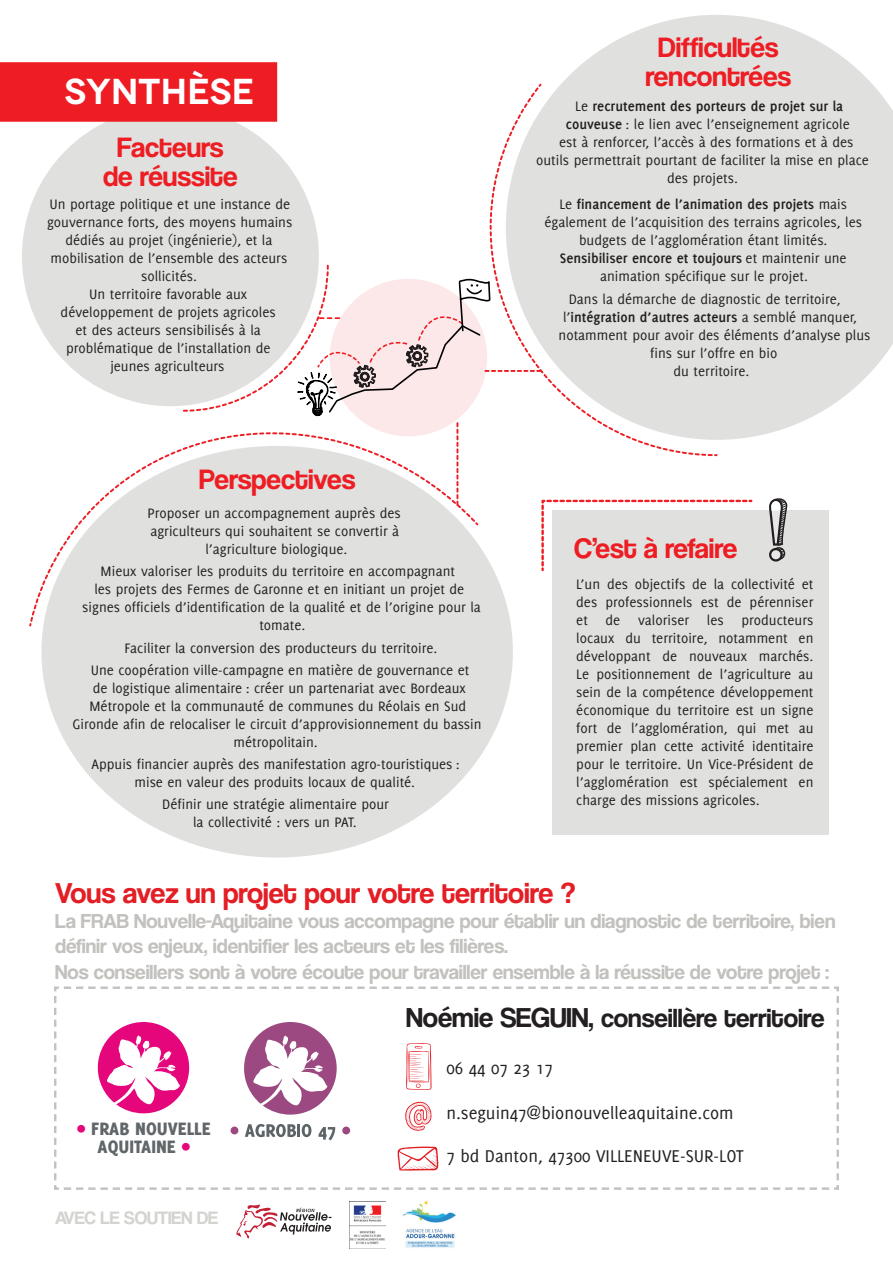
<style>
.page{position:relative;width:893px;height:1263px;background:#fff}
.page>*{position:absolute;margin:0;border:0;box-sizing:border-box;transform-origin:0 0}
.t1{font:104.4px "Aparajita";color:#e6e7e6}
.t2{font:600 36px "Novecentowide";color:#fff}
.t3{font:30px "Coolvetica Rg";color:#e41e25}
.t4{font:29.25px/29.2px "Coolvetica Rg";color:#ee1d23;text-align:center}
.t5{font:27px "Coolvetica Rg";color:#231f20}
.t6{font:21px/25.2px "Coolvetica Rg";color:#c2c1be}
.t7{font:800 19.65px/17.9px "Delicious";color:#606669;text-align:center}
.t8{font:18.6px "Delicious";color:#231f20}
.t9{font:18.6px "Coolvetica Rg";color:#d3d3d0}
.t10{font:15px/18px "Delicious";color:#231f20;text-align:center}
.t11{font:700 15px "Delicious";color:#231f20}
.s1{font-weight:400}
.s2{font-weight:700}
.s3{color:#e6067c}
.s4{font-size:28.5px}
</style>
<div class="page">
<div style="left:552px;top:510px;width:276px;height:325px;background:#e0e1df"></div>
<div style="left:41px;top:446px;width:472px;height:411px;background:#e0e1df;border-radius:50%"></div>
<div style="left:22px;top:107px;width:297px;height:299px;background:#e0e1df;border-radius:50%"></div>
<svg style="left:563px;top:15px;width:330px;height:425px;fill:#e0e1df"></svg>
<div style="left:6px;top:68px;width:265px;height:48px;background:#ee1d23"></div>
<div style="left:0;top:62px;width:277px;height:60px;border:12px solid #ee1d23"></div>
<svg style="left:105px;top:403px;width:355px;height:92px"></svg>
<svg style="left:29px;top:495px;width:450px;height:132px"></svg>
<svg style="left:489px;top:82px;width:230px;height:375px"></svg>
<div style="left:330px;top:279px;width:157px;height:157px;background:#fde8e9;border-radius:50%"></div>
<svg style="left:182px;top:264px;width:358px;height:153px"></svg>
<svg style="left:456px;top:423px;width:2px;height:82px"></svg>
<svg style="left:541px;top:499px;width:212px;height:73px"></svg>
<svg style="left:54px;top:986px;width:785px;height:204px"></svg>
<svg style="left:397px;top:1146px;width:42px;height:25px"></svg>
<svg style="left:406px;top:1043px;width:25px;height:47px"></svg>
<svg style="left:404px;top:1100px;width:28px;height:32px"></svg>
<svg style="left:98px;top:1022px;width:91px;height:91px"></svg>
<svg style="left:769px;top:498px;width:19px;height:64px"></svg>
<svg style="left:244px;top:1022px;width:93px;height:93px"></svg>
<div style="left:231px;top:1126px;width:7px;height:8px;background:#9b4980;border-radius:50%"></div>
<svg style="left:245px;top:1124px;width:66px;height:13px"></svg>
<svg style="left:318px;top:1127px;width:17px;height:13px"></svg>
<div style="left:342px;top:1126px;width:8px;height:8px;background:#9b4980;border-radius:50%"></div>
<img style="left:349px;top:1202px;width:37px;height:47px">
<svg style="left:236px;top:1204px;width:96px;height:35px"></svg>
<img style="left:402px;top:1201px;width:54px;height:47px">
<h2 class="t2" style="left:65px;top:69px;width:192px">SYNTHÈSE</h2>
<h3 class="t4" style="left:103px;top:133px;width:136px">Facteurs de réussite</h3>
<p class="t10" style="left:47px;top:195px;width:247px">Un portage politique et une instance de gouvernance forts, des moyens humains dédiés au projet (ingénierie), et la mobilisation de l’ensemble des acteurs sollicités.<br>Un territoire favorable aux développement de projets agricoles<br>et des acteurs sensibilisés à la problématique de l’installation de jeunes agriculteurs</p>
<h3 class="t4" style="left:199px;top:464px;width:158px">Perspectives</h3>
<p class="t10" style="left:147px;top:504px;width:255px">Proposer un accompagnement auprès des agriculteurs qui souhaitent se convertir à l’agriculture biologique.</p>
<p class="t10" style="left:82px;top:562px;width:400px">Mieux valoriser les produits du territoire en accompagnant<br>les projets des Fermes de Garonne et en initiant un projet de signes officiels d’identification de la qualité et de l’origine pour la tomate.</p>
<p class="t10" style="left:91px;top:636px;width:380px;line-height:22.2px">Faciliter la conversion des producteurs du territoire.<br>Une coopération ville-campagne en matière de gouvernance et</p>
<p class="t10" style="left:73px;top:679px;width:410px">de logistique alimentaire : créer un partenariat avec Bordeaux Métropole et la communauté de communes du Réolais en Sud Gironde afin de relocaliser le circuit d’approvisionnement du bassin métropolitain.</p>
<p class="t10" style="left:91px;top:755px;width:370px">Appuis financier auprès des manifestation agro-touristiques : mise en valeur des produits locaux de qualité.</p>
<p class="t10" style="left:162px;top:795px;width:228px">Définir une stratégie alimentaire pour la collectivité : vers un PAT.</p>
<h3 class="t4" style="left:645px;top:33px;width:147px">Difficultés rencontrées</h3>
<p class="t11" style="left:575px;top:97px;width:269px"><span class="s1">Le</span> recrutement des porteurs de projet sur la</p>
<p class="t10" style="left:566px;top:115px;width:285px"><span class="s2">couveuse</span> : le lien avec l’enseignement agricole</p>
<p class="t10" style="left:559px;top:133px;width:296px">est à renforcer, l’accès à des formations et à des</p>
<p class="t10" style="left:536px;top:151px;width:334px">outils permettrait pourtant de faciliter la mise en place</p>
<p class="t10" style="left:667px;top:169px;width:72px">des projets.</p>
<p class="t10" style="left:544px;top:195px;width:319px">Le <span class="s2">financement de l’animation des projets</span> mais également de l’acquisition des terrains agricoles, les budgets de l’agglomération étant limités.<br><span class="s2">Sensibiliser encore et toujours</span> et maintenir une animation spécifique sur le projet.</p>
<p class="t10" style="left:569px;top:289px;width:274px">Dans la démarche de diagnostic de territoire,</p>
<p class="t11" style="left:563px;top:308px;width:296px"><span class="s1">l’</span>intégration d’autres acteurs <span class="s1">a semblé manquer,</span></p>
<p class="t10" style="left:559px;top:325px;width:313px">notamment pour avoir des éléments d’analyse plus</p>
<p class="t10" style="left:650px;top:343px;width:129px">fins sur l’offre en bio</p>
<p class="t10" style="left:674px;top:361px;width:77px">du territoire.</p>
<h3 class="t4" style="left:574px;top:533px;width:165px">C’est à refaire</h3>
<h1 class="t1" style="left:762px;top:479px;width:29px">!</h1>
<p class="t10" style="left:576px;top:575px;width:239px;text-align:justify">L’un des objectifs de la collectivité et des professionnels est de pérenniser et de valoriser les producteurs locaux du territoire, notamment en développant de nouveaux marchés.<br>Le positionnement de l’agriculture au sein de la compétence développement économique du territoire est un signe fort de l’agglomération, qui met au premier plan cette activité identitaire pour le territoire. Un Vice-Président de l’agglomération est spécialement en charge des missions agricoles.</p>
<h3 class="t3" style="left:55px;top:875px;width:521px">Vous avez un projet pour votre territoire ?</h3>
<p class="t6" style="left:55px;top:908px;width:782px">La FRAB Nouvelle-Aquitaine vous accompagne pour établir un diagnostic de territoire, bien définir vos enjeux, identifier les acteurs et les filières.<br>Nos conseillers sont à votre écoute pour travailler ensemble à la réussite de votre projet :</p>
<h3 class="t7" style="left:77px;top:1120px;width:135px"><span class="s3">•</span> FRAB NOUVELLE<br>AQUITAINE <span class="s3">•</span></h3>
<p class="t9" style="left:55px;top:1207px;width:164px">AVEC LE SOUTIEN DE</p>
<h3 class="t5" style="left:406px;top:1002px;width:420px"><span class="s4">Noémie SEGUIN,</span> conseillère territoire</h3>
<p class="t8" style="left:446px;top:1057px;width:108px">06 44 07 23 17</p>
<p class="t8" style="left:446px;top:1103px;width:289px">n.seguin47@bionouvelleaquitaine.com</p>
<p class="t8" style="left:446px;top:1146px;width:159px">7 bd Danton, 47300 VILLENE</p>
<p class="t8" style="left:652px;top:1146px;width:77px">UVE-SUR-LOT</p>
</div>
